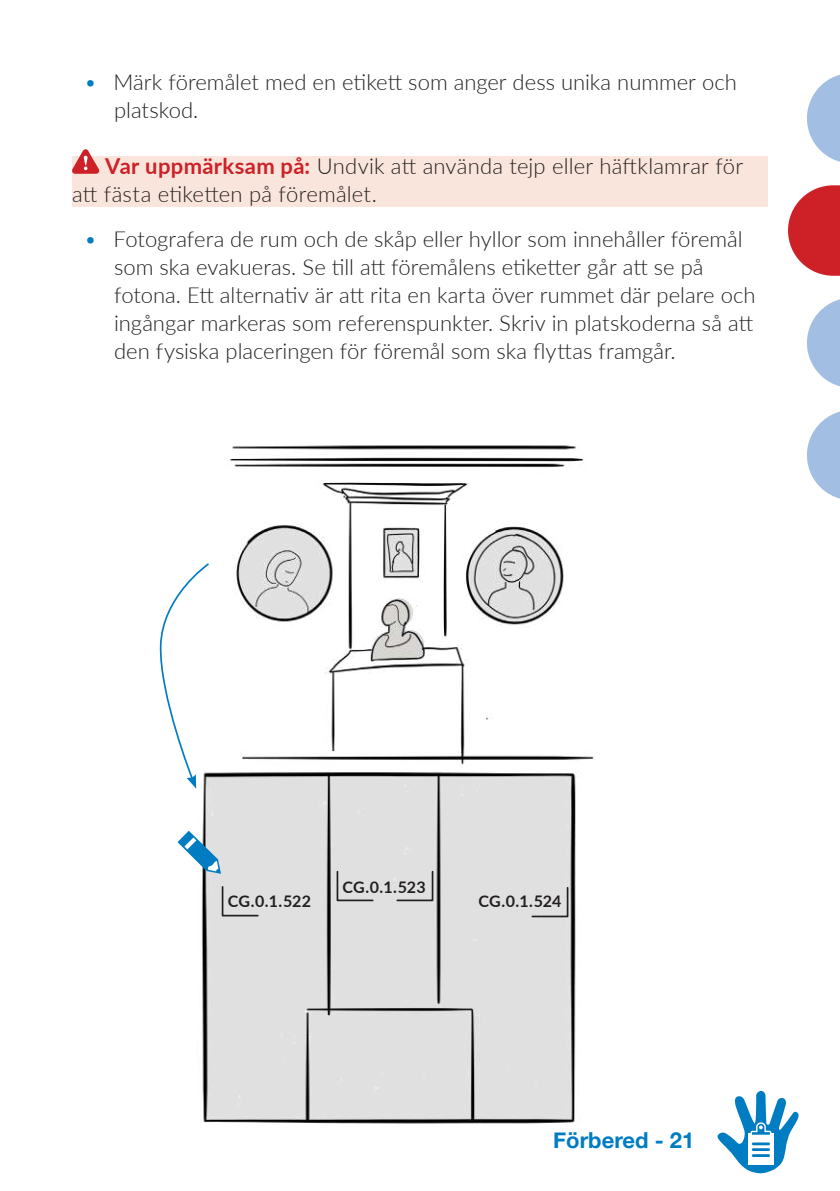
<style>
.page{position:relative;width:840px;height:1191px;background:#fff}
.page>*{position:absolute;margin:0;border:0;box-sizing:border-box;transform-origin:0 0}
.t1{font:300 22px/28px "Lato";color:#231f20}
.t2{font:700 22px "Helvetica Neue";color:#007cc2}
.t3{font:700 16px "Lato";letter-spacing:.01em;color:#231f20}
.s1{color:#007cc2}
.s2{font-weight:700;color:#ce2027}
</style>
<div class="page">
<svg style="left:807px;top:412px;width:32px;height:87px"></svg>
<svg style="left:807px;top:299px;width:32px;height:87px"></svg>
<svg style="left:807px;top:75px;width:32px;height:87px"></svg>
<svg style="left:717px;top:1090px;width:82px;height:83px"></svg>
<hr style="left:751px;top:1142px;width:18px;height:3px;background:#007cc2">
<hr style="left:751px;top:1148px;width:18px;height:3px;background:#007cc2">
<hr style="left:751px;top:1154px;width:18px;height:3px;background:#007cc2">
<svg style="left:788px;top:185px;width:51px;height:91px"></svg>
<div style="left:72px;top:156px;width:695px;height:50px;background:#f9e5db"></div>
<svg style="left:72px;top:149px;width:28px;height:25px"></svg>
<img style="left:195px;top:771px;width:384px;height:353px">
<img style="left:229px;top:445px;width:365px;height:320px">
<svg style="left:221px;top:885px;width:38px;height:32px"></svg>
<svg style="left:530px;top:886px;width:39px;height:32px"></svg>
<svg style="left:395px;top:870px;width:39px;height:32px"></svg>
<svg style="left:335px;top:870px;width:39px;height:32px"></svg>
<svg style="left:177px;top:830px;width:44px;height:44px"></svg>
<svg style="left:159px;top:563px;width:51px;height:225px"></svg>
<p class="t1" style="left:114px;top:67px;width:624px;text-indent:-30px"><span class="s1">•</span> Märk föremålet med en etikett som anger dess unika nummer och platskod.</p>
<p class="t1" style="left:72px;top:151px;width:672px;text-indent:33px"><span class="s2">Var uppmärksam på:</span> Undvik att använda tejp eller häftklamrar för att fästa etiketten på föremålet.</p>
<p class="t1" style="left:114px;top:224px;width:642px;text-indent:-30px"><span class="s1">•</span> Fotografera de rum och de skåp eller hyllor som innehåller föremål som ska evakueras. Se till att föremålens etiketter går att se på fotona. Ett alternativ är att rita en karta över rummet där pelare och ingångar markeras som referenspunkter. Skriv in platskoderna så att den fysiska placeringen för föremål som ska flyttas framgår.</p>
<p class="t3" style="left:228px;top:889px;width:85px">CG.0.1.522</p>
<p class="t3" style="left:342px;top:875px;width:85px">CG.0.1.523</p>
<p class="t3" style="left:478px;top:889px;width:84px">CG.0.1.524</p>
<p class="t2" style="left:553px;top:1127px;width:142px">Förbered - 21</p>
</div>
